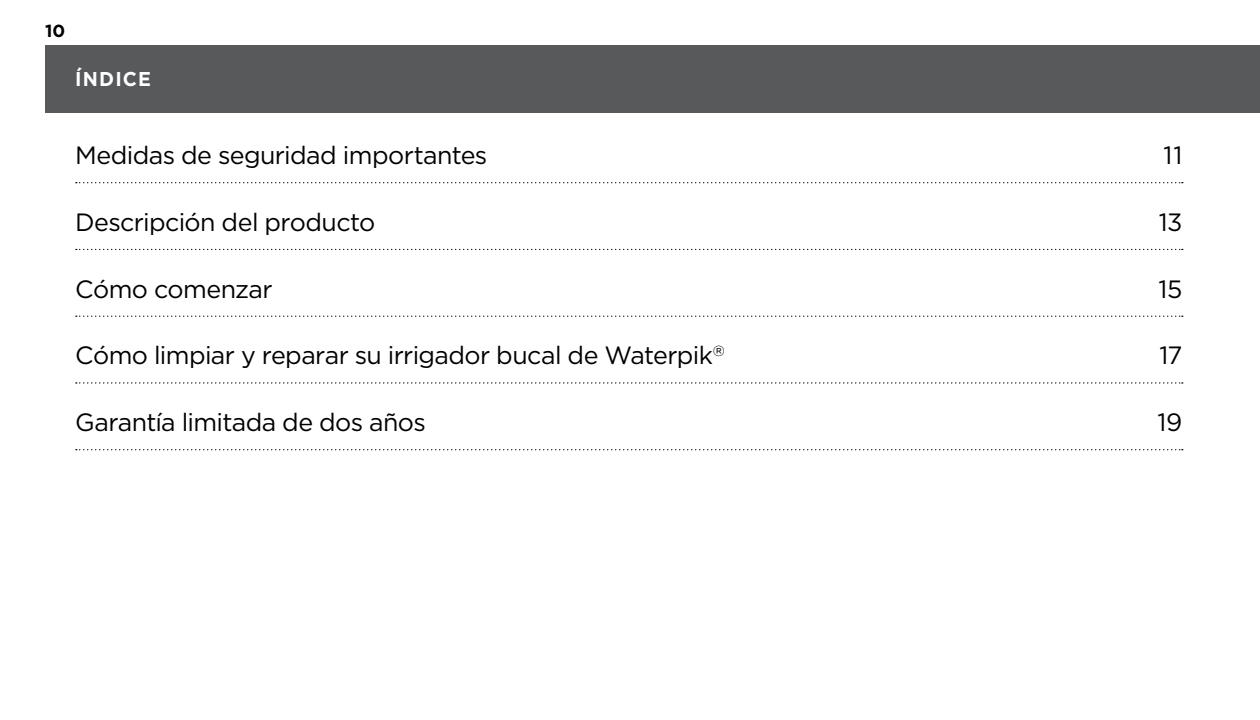
<style>
.page{position:relative;width:1260px;height:720px;background:#fff}
.page>*{position:absolute;margin:0;border:0;box-sizing:border-box;transform-origin:0 0}
.t1{font:25px "Gotham";letter-spacing:-.025em;color:#000}
.t2{font:700 20px "Gotham";letter-spacing:.06em;color:#fff;scale:.96 1}
.t3{font:700 17.5px "Gotham";color:#000}
</style>
<div class="page">
<div style="left:45px;top:45px;width:1215px;height:67px;background:#58595b"></div>
<svg style="left:76px;top:182px;width:1107px;height:1px"></svg>
<svg style="left:76px;top:249px;width:1107px;height:1px"></svg>
<svg style="left:76px;top:316px;width:1107px;height:1px"></svg>
<svg style="left:76px;top:382px;width:1107px;height:2px"></svg>
<svg style="left:76px;top:449px;width:1107px;height:1px"></svg>
<p class="t3" style="left:45px;top:21px;width:22px">10</p>
<p class="t2" style="left:75px;top:67px;width:81px">ÍNDICE</p>
<p class="t1" style="left:75px;top:141px;width:414px">Medidas de seguridad importantes</p>
<p class="t1" style="left:1164px;top:141px;width:20px">11</p>
<p class="t1" style="left:75px;top:208px;width:302px">Descripción del producto</p>
<p class="t1" style="left:1159px;top:208px;width:25px">13</p>
<p class="t1" style="left:75px;top:275px;width:199px">Cómo comenzar</p>
<p class="t1" style="left:1159px;top:275px;width:25px">15</p>
<p class="t1" style="left:75px;top:342px;width:651px">Cómo limpiar y reparar su irrigador bucal de Waterpik<sup>®</sup></p>
<p class="t1" style="left:1160px;top:342px;width:24px">17</p>
<p class="t1" style="left:75px;top:408px;width:352px">Garantía limitada de dos años</p>
<p class="t1" style="left:1158px;top:408px;width:26px">19</p>
</div>
